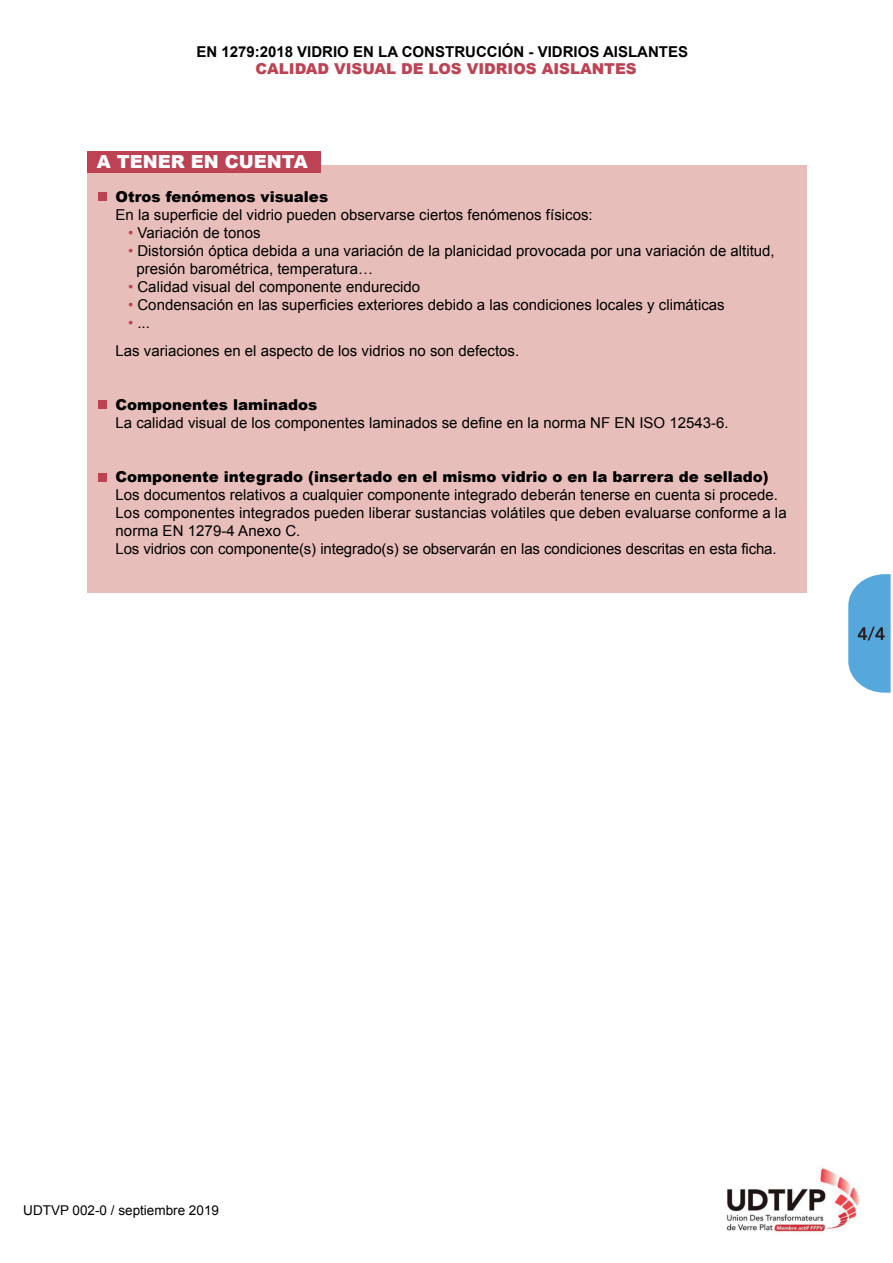
<style>
.page{position:relative;width:893px;height:1263px;background:#fff}
.page>*{position:absolute;margin:0;border:0;box-sizing:border-box;transform-origin:0 0}
.t1{font:900 18px "Arial";color:#fff}
.t2{font:15px/18px "Arial";color:#000}
.t3{font:900 15px "Arial";color:#000}
.t4{font:700 15px "Arial";color:#000}
.t5{font:900 15px "Arial";color:#bd4254}
.t6{font:13.5px "Arial";color:#000}
.s1{color:#bd4254}
</style>
<div class="page">
<div style="left:87px;top:165px;width:719px;height:427px;background:#e7beba"></div>
<div style="left:98px;top:192px;width:9px;height:9px;background:#bd4254"></div>
<div style="left:98px;top:401px;width:9px;height:8px;background:#bd4254"></div>
<div style="left:98px;top:473px;width:9px;height:9px;background:#bd4254"></div>
<div style="left:87px;top:151px;width:233px;height:21px;background:#bd4254"></div>
<img style="left:726px;top:1165px;width:134px;height:69px">
<svg style="left:848px;top:574px;width:42px;height:119px;background:#67adda"></svg>
<p class="t4" style="left:196px;top:42px;width:493px">EN 1279:2018 VIDRIO EN LA CONSTRUCCIÓN - VIDRIOS AISLANTES</p>
<p class="t5" style="left:255px;top:60px;width:383px">CALIDAD VISUAL DE LOS VIDRIOS AISLANTES</p>
<p class="t1" style="left:97px;top:152px;width:212px">A TENER EN CUENTA</p>
<p class="t3" style="left:116px;top:188px;width:214px">Otros fenómenos visuales</p>
<p class="t2" style="left:116px;top:206px;width:478px">En la superficie del vidrio pueden observarse ciertos fenómenos físicos:</p>
<p class="t2" style="left:128px;top:224px;width:134px"><span class="s1">•</span> Variación de tonos</p>
<p class="t2" style="left:136px;top:242px;width:640px;text-indent:-8px"><span class="s1">•</span> Distorsión óptica debida a una variación de la planicidad provocada por una variación de altitud, presión barométrica, temperatura…</p>
<p class="t2" style="left:128px;top:278px;width:294px"><span class="s1">•</span> Calidad visual del componente endurecido</p>
<p class="t2" style="left:128px;top:296px;width:598px"><span class="s1">•</span> Condensación en las superficies exteriores debido a las condiciones locales y climáticas</p>
<p class="t2" style="left:116px;top:309px;width:405px;line-height:28.5px;text-indent:12px"><span class="s1">•</span> ...<br>Las variaciones en el aspecto de los vidrios no son defectos.</p>
<p class="t3" style="left:116px;top:397px;width:203px">Componentes laminados</p>
<p class="t2" style="left:116px;top:414px;width:614px">La calidad visual de los componentes laminados se define en la norma NF EN ISO 12543-6.</p>
<p class="t3" style="left:116px;top:469px;width:654px">Componente integrado (insertado en el mismo vidrio o en la barrera de sellado)</p>
<p class="t2" style="left:116px;top:486px;width:672px">Los documentos relativos a cualquier componente integrado deberán tenerse en cuenta si procede.<br>Los componentes integrados pueden liberar sustancias volátiles que deben evaluarse conforme a la norma EN 1279-4 Anexo C.<br>Los vidrios con componente(s) integrado(s) se observarán en las condiciones descritas en esta ficha.</p>
<p class="t6" style="left:23px;top:1201px;width:197px">UDTVP 002-0 / septiembre 2019</p>
</div>
